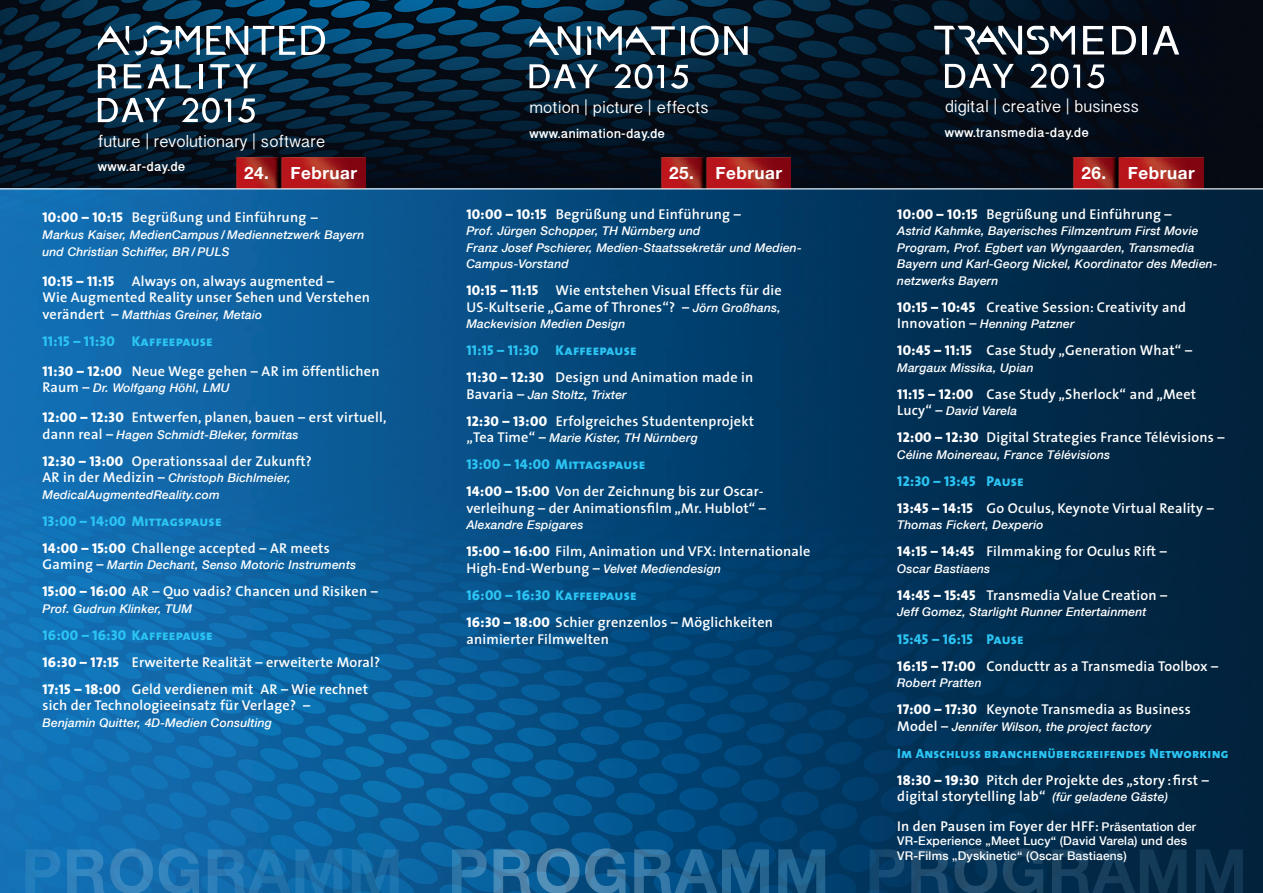
<style>
.page{position:relative;width:1263px;height:893px;background:#fff}
.page>*{position:absolute;margin:0;border:0;box-sizing:border-box;transform-origin:0 0}
.t1{font:17.1px "Gujarati Sangam MN";color:#fff}
.t2{font:700 17.1px "Helvetica Neue";letter-spacing:.03em;color:#fff}
.t3{font:600 14.25px/16.5px "The Sans";letter-spacing:.015em;color:#fff}
.t4{font:14.25px "The Sans Extra Bold Caps";letter-spacing:.015em;color:#2bc4f3}
.t5{font:700 13.5px "Gujarati Sangam MN";letter-spacing:.03em;color:#fff}
.t6{font:13.5px "The Sans Extra Bold Caps";letter-spacing:.015em;color:#2bc4f3}
.t7{font:italic 500 12px/16.5px "Helvetica Neue";letter-spacing:.015em;color:#fff}
.t8{font:500 12px/14.4px "Helvetica Neue";letter-spacing:.015em;color:#fff}
.s1{font-family:"The Sans Extra Bold Caps";font-weight:400}
.s2{font-family:"Helvetica Neue";font-weight:500}
.s3{font-family:"The Sans";font-weight:600;font-style:normal;font-size:14.25px}
.s4{font-family:"Helvetica Neue";font-weight:500;font-style:italic;font-size:12px}
.s5{font-family:"Helvetica Neue";font-weight:500;font-size:12px}
</style>
<div class="page">
<img style="left:0;top:0;width:1263px;height:188px">
<img style="left:0;top:189px;width:1263px;height:704px">
<img style="left:235px;top:157px;width:131px;height:31px">
<svg style="left:98px;top:26px;width:31px;height:29px"></svg>
<svg style="left:301px;top:26px;width:24px;height:29px"></svg>
<svg style="left:206px;top:26px;width:89px;height:29px"></svg>
<svg style="left:98px;top:98px;width:68px;height:24px"></svg>
<svg style="left:182px;top:98px;width:73px;height:25px"></svg>
<svg style="left:98px;top:64px;width:18px;height:24px"></svg>
<svg style="left:124px;top:64px;width:17px;height:24px"></svg>
<svg style="left:148px;top:64px;width:43px;height:24px"></svg>
<hr style="left:199px;top:64px;width:4px;height:24px;background:#fff">
<svg style="left:210px;top:64px;width:46px;height:24px"></svg>
<svg style="left:135px;top:26px;width:65px;height:29px"></svg>
<img style="left:660px;top:157px;width:131px;height:31px">
<svg style="left:529px;top:64px;width:69px;height:24px"></svg>
<svg style="left:614px;top:64px;width:74px;height:25px"></svg>
<svg style="left:597px;top:26px;width:78px;height:29px"></svg>
<svg style="left:529px;top:26px;width:51px;height:29px"></svg>
<svg style="left:587px;top:26px;width:4px;height:29px"></svg>
<svg style="left:690px;top:26px;width:58px;height:30px"></svg>
<hr style="left:681px;top:26px;width:3px;height:29px;background:#fff">
<img style="left:1073px;top:157px;width:130px;height:31px">
<svg style="left:1153px;top:26px;width:26px;height:29px"></svg>
<svg style="left:945px;top:64px;width:69px;height:24px"></svg>
<svg style="left:1083px;top:26px;width:21px;height:29px"></svg>
<svg style="left:1112px;top:26px;width:24px;height:29px"></svg>
<div style="left:1142px;top:26px;width:5px;height:29px;background:#fff"></div>
<svg style="left:934px;top:26px;width:141px;height:29px"></svg>
<svg style="left:1030px;top:64px;width:74px;height:25px"></svg>
<svg style="left:25px;top:848px;width:224px;height:45px;background:#2076b5"></svg>
<svg style="left:452px;top:848px;width:223px;height:45px;background:#23699a"></svg>
<svg style="left:870px;top:848px;width:223px;height:45px;background:#0e3c5e"></svg>
<p class="t1" style="left:529px;top:97px;width:181px">motion | picture | effects</p>
<p class="t5" style="left:529px;top:125px;width:137px">www.animation-day.de</p>
<p class="t1" style="left:98px;top:131px;width:229px">future | revolutionary | software</p>
<p class="t5" style="left:98px;top:159px;width:89px">www.ar-day.de</p>
<p class="t2" style="left:669px;top:159px;width:115px">25. Februar</p>
<p class="t2" style="left:244px;top:159px;width:115px">24. Februar</p>
<p class="t3" style="left:43px;top:209px;width:277px"><span class="s1">10:00 – 10:15</span> Begrüßung und Einführung <span class="s2">–</span></p>
<p class="t7" style="left:43px;top:226px;width:323px">Markus Kaiser, MedienCampus / Mediennetzwerk Bayern</p>
<p class="t7" style="left:43px;top:242px;width:189px">und Christian Schiffer, BR /PULS</p>
<p class="t3" style="left:43px;top:272px;width:329px"><span class="s1">10:15 – 11:15</span> Always on, always augmented –<br>Wie Augmented Reality unser Sehen und Verstehen</p>
<p class="t7" style="left:43px;top:305px;width:221px"><span class="s3">verändert –</span> Matthias Greiner, Metaio</p>
<p class="t4" style="left:43px;top:329px;width:172px">11:15 – 11:30 Kaffeepause</p>
<p class="t3" style="left:43px;top:362px;width:339px"><span class="s1">11:30 – 12:00</span> Neue Wege gehen – AR im öffentlichen</p>
<p class="t7" style="left:43px;top:379px;width:189px"><span class="s3">Raum –</span> Dr. Wolfgang Höhl, LMU</p>
<p class="t3" style="left:43px;top:409px;width:345px"><span class="s1">12:00 – 12:30</span> Entwerfen, planen, bauen – erst virtuell,</p>
<p class="t7" style="left:43px;top:425px;width:258px"><span class="s3">dann real –</span> Hagen Schmidt-Bleker, formitas</p>
<p class="t3" style="left:43px;top:452px;width:271px"><span class="s1">12:30 – 13:00</span> Operationssaal der Zukunft?</p>
<p class="t7" style="left:43px;top:469px;width:250px"><span class="s3">AR in der Medizin –</span> Christoph Bichlmeier,</p>
<p class="t7" style="left:43px;top:485px;width:179px">MedicalAugmentedReality.com</p>
<p class="t4" style="left:43px;top:509px;width:181px">13:00 – 14:00 Mittagspause</p>
<p class="t3" style="left:43px;top:539px;width:289px"><span class="s1">14:00 – 15:00</span> Challenge accepted – AR meets</p>
<p class="t7" style="left:43px;top:556px;width:315px"><span class="s3">Gaming –</span> Martin Dechant, Senso Motoric Instruments</p>
<p class="t3" style="left:43px;top:583px;width:337px"><span class="s1">15:00 – 16:00</span> AR – Quo vadis? Chancen und Risiken –</p>
<p class="t7" style="left:43px;top:599px;width:151px">Prof. Gudrun Klinker, TUM</p>
<p class="t4" style="left:43px;top:623px;width:172px">16:00 – 16:30 Kaffeepause</p>
<p class="t3" style="left:43px;top:653px;width:339px"><span class="s1">16:30 – 17:15</span> Erweiterte Realität – erweiterte Moral?</p>
<p class="t3" style="left:43px;top:680px;width:327px"><span class="s1">17:15 – 18:00</span> Geld verdienen mit AR – Wie rechnet sich der Technologieeinsatz für Verlage? –</p>
<p class="t7" style="left:43px;top:713px;width:231px">Benjamin Quitter, 4D-Medien Consulting</p>
<p class="t3" style="left:466px;top:205px;width:276px"><span class="s1">10:00 – 10:15</span> Begrüßung und Einführung –</p>
<p class="t7" style="left:466px;top:222px;width:236px">Prof. Jürgen Schopper, TH Nürnberg und</p>
<p class="t7" style="left:466px;top:239px;width:337px">Franz Josef Pschierer, Medien-Staatssekretär und Medien-<br>Campus-Vorstand</p>
<p class="t3" style="left:466px;top:282px;width:317px"><span class="s1">10:15 – 11:15</span> Wie entstehen Visual Effects für die<br>US-Kultserie „Game of Thrones“? – <span class="s4">Jörn Großhans,</span></p>
<p class="t7" style="left:466px;top:315px;width:161px">Mackevision Medien Design</p>
<p class="t4" style="left:466px;top:339px;width:172px">11:15 – 11:30 Kaffeepause</p>
<p class="t3" style="left:466px;top:369px;width:289px"><span class="s1">11:30 – 12:30</span> Design und Animation made in</p>
<p class="t7" style="left:466px;top:386px;width:162px"><span class="s3">Bavaria –</span> Jan Stoltz, Trixter</p>
<p class="t3" style="left:466px;top:412px;width:289px"><span class="s1">12:30 – 13:00</span> Erfolgreiches Studentenprojekt</p>
<p class="t7" style="left:466px;top:429px;width:233px"><span class="s3">„Tea Time“ –</span> Marie Kister, TH Nürnberg</p>
<p class="t4" style="left:466px;top:453px;width:181px">13:00 – 14:00 Mittagspause</p>
<p class="t3" style="left:466px;top:483px;width:301px"><span class="s1">14:00 – 15:00</span> Von der Zeichnung bis zur Oscar&shy;verleihung – der Animationsfilm „Mr. Hublot“ –</p>
<p class="t7" style="left:466px;top:516px;width:119px">Alexandre Espigares</p>
<p class="t3" style="left:466px;top:543px;width:346px"><span class="s1">15:00 – 16:00</span> Film, Animation und VFX: Internationale</p>
<p class="t7" style="left:466px;top:560px;width:256px"><span class="s3">High-End-Werbung –</span> Velvet Mediendesign</p>
<p class="t4" style="left:466px;top:583px;width:172px">16:00 – 16:30 Kaffeepause</p>
<p class="t3" style="left:466px;top:613px;width:308px"><span class="s1">16:30 – 18:00</span> Schier grenzenlos – Möglichkeiten animierter Filmwelten</p>
<p class="t1" style="left:945px;top:96px;width:196px">digital | creative | business</p>
<p class="t5" style="left:945px;top:124px;width:146px">www.transmedia-day.de</p>
<p class="t2" style="left:1081px;top:159px;width:115px">26. Februar</p>
<p class="t3" style="left:897px;top:205px;width:276px"><span class="s1">10:00 – 10:15</span> Begrüßung und Einführung –</p>
<p class="t7" style="left:897px;top:222px;width:322px">Astrid Kahmke, Bayerisches Filmzentrum First Movie Program, Prof. Egbert van Wyngaarden, Transmedia Bayern und Karl-Georg Nickel, Koordinator des Medien&shy;netzwerks Bayern</p>
<p class="t3" style="left:897px;top:298px;width:290px"><span class="s1">10:15 – 10:45</span> Creative Session: Creativity and</p>
<p class="t7" style="left:897px;top:315px;width:179px"><span class="s3">Innovation –</span> Henning Patzner</p>
<p class="t3" style="left:897px;top:342px;width:296px"><span class="s1">10:45 – 11:15</span> Case Study „Generation What“ –</p>
<p class="t7" style="left:897px;top:359px;width:138px">Margaux Missika, Upian</p>
<p class="t3" style="left:897px;top:385px;width:300px"><span class="s1">11:15 – 12:00</span> Case Study „Sherlock“ and „Meet</p>
<p class="t7" style="left:897px;top:402px;width:121px"><span class="s3">Lucy“ –</span> David Varela</p>
<p class="t3" style="left:897px;top:429px;width:329px"><span class="s1">12:00 – 12:30</span> Digital Strategies France Télévisions –</p>
<p class="t7" style="left:897px;top:446px;width:214px">Céline Moinereau, France Télévisions</p>
<p class="t4" style="left:897px;top:469px;width:128px">12:30 – 13:45 Pause</p>
<p class="t3" style="left:897px;top:499px;width:318px"><span class="s1">13:45 – 14:15</span> Go Oculus, Keynote Virtual Reality –</p>
<p class="t7" style="left:897px;top:516px;width:148px">Thomas Fickert, Dexperio</p>
<p class="t3" style="left:897px;top:543px;width:271px"><span class="s1">14:15 – 14:45</span> Filmmaking for Oculus Rift –</p>
<p class="t7" style="left:897px;top:560px;width:94px">Oscar Bastiaens</p>
<p class="t3" style="left:897px;top:586px;width:271px"><span class="s1">14:45 – 15:45</span> Transmedia Value Creation –</p>
<p class="t7" style="left:897px;top:603px;width:251px">Jeff Gomez, Starlight Runner Entertainment</p>
<p class="t4" style="left:897px;top:627px;width:128px">15:45 – 16:15 Pause</p>
<p class="t3" style="left:897px;top:657px;width:323px"><span class="s1">16:15 – 17:00</span> Conducttr as a Transmedia Toolbox –</p>
<p class="t7" style="left:897px;top:674px;width:86px">Robert Pratten</p>
<p class="t3" style="left:897px;top:700px;width:295px"><span class="s1">17:00 – 17:30</span> Keynote Transmedia as Business</p>
<p class="t7" style="left:897px;top:717px;width:256px"><span class="s3">Model –</span> Jennifer Wilson, the project factory</p>
<p class="t6" style="left:897px;top:742px;width:333px">Im Anschluss branchenübergreifendes Networking</p>
<p class="t3" style="left:897px;top:771px;width:313px"><span class="s1">18:30 – 19:30</span> Pitch der Projekte des „story :first – digital storytelling lab“ <span class="s4">(für geladene Gäste)</span></p>
<p class="t3" style="left:897px;top:817px;width:300px">In den Pausen im Foyer der HFF: <span class="s5">Präsentation der</span></p>
<p class="t8" style="left:897px;top:833px;width:291px">VR-Experience „Meet Lucy“ (David Varela) und des<br>VR-Films „Dyskinetic“ (Oscar Bastiaens)</p>
</div>
